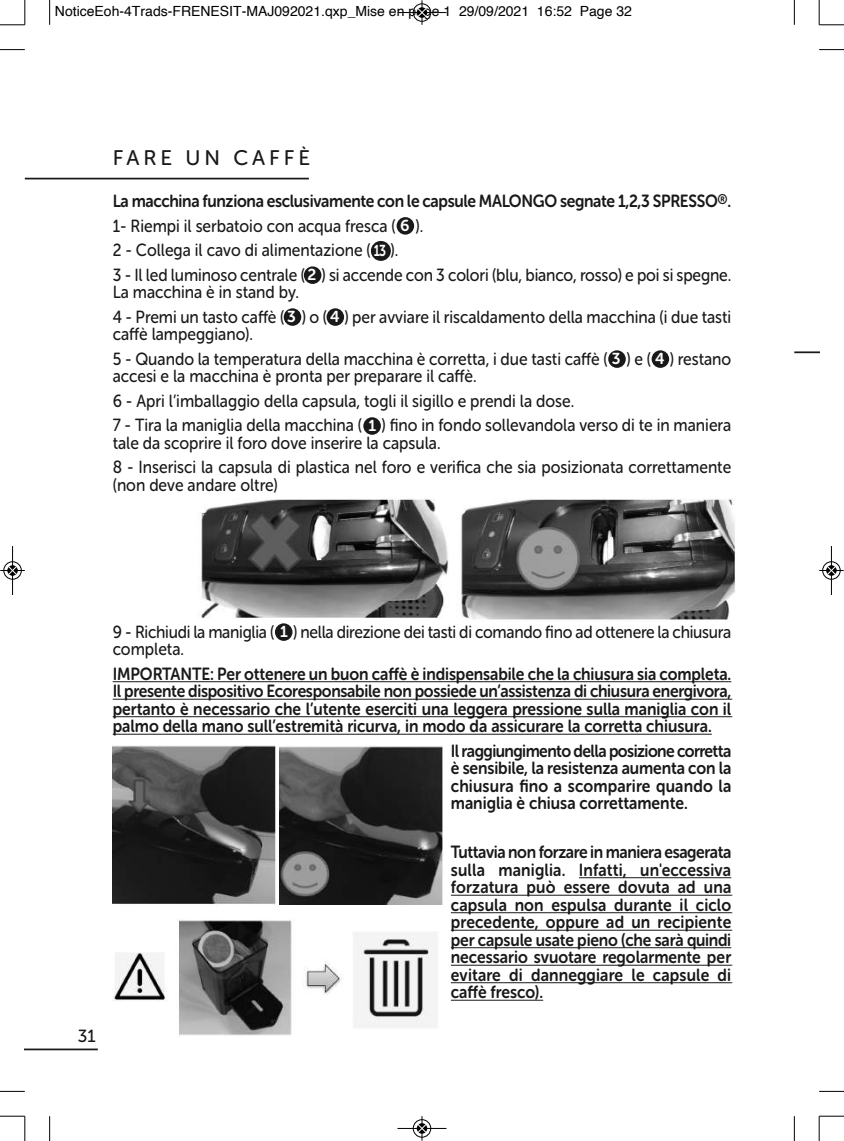
<style>
.page{position:relative;width:844px;height:1141px;background:#fff}
.page>*{position:absolute;margin:0;border:0;box-sizing:border-box;transform-origin:0 0}
.t1{font:21px "Museo Sans Rounded 500";letter-spacing:.19em;color:#191919}
.t2{font:17.5px/24.5px "Museo Sans Rounded 500";color:#191919;scale:.9 1}
.t3{font:17.5px/17.5px "Museo Sans Rounded 700";color:#191919;text-align:justify;scale:.9 1}
.t4{font:17.5px "Museo Sans Rounded 700";letter-spacing:-.02em;color:#191919;scale:.9 1}
.t5{font:17.5px "Museo Sans Rounded 500";color:#191919}
.t6{font:15.75px "Museo Sans Rounded 700";color:#fff}
.t7{font:15.75px "Museo Sans Rounded 700";color:#fff;scale:.8 1}
.t8{font:14px "Helvetica";color:#000}
</style>
<div class="page">
<hr style="left:113px;top:681px;width:618px;height:1px;background:#191919">
<hr style="left:113px;top:699px;width:614px;height:1px;background:#191919">
<hr style="left:113px;top:716px;width:618px;height:1px;background:#191919">
<hr style="left:113px;top:734px;width:598px;height:1px;background:#191919">
<hr style="left:578px;top:877px;width:153px;height:1px;background:#191919">
<hr style="left:451px;top:895px;width:280px;height:1px;background:#191919">
<hr style="left:451px;top:912px;width:280px;height:1px;background:#191919">
<hr style="left:451px;top:930px;width:280px;height:1px;background:#191919">
<hr style="left:451px;top:947px;width:235px;height:1px;background:#191919">
<hr style="left:686px;top:947px;width:45px;height:1px;background:#191919">
<hr style="left:451px;top:965px;width:249px;height:1px;background:#191919">
<hr style="left:700px;top:965px;width:31px;height:1px;background:#191919">
<hr style="left:451px;top:982px;width:280px;height:1px;background:#191919">
<hr style="left:451px;top:1000px;width:92px;height:1px;background:#191919">
<hr style="left:25px;top:178px;width:284px;height:1px;background:#191919">
<div style="left:396px;top:217px;width:18px;height:18px;background:#191919;border-radius:50%"></div>
<div style="left:371px;top:241px;width:20px;height:20px;background:#191919;border-radius:50%"></div>
<div style="left:304px;top:266px;width:17px;height:18px;background:#191919;border-radius:50%"></div>
<div style="left:284px;top:308px;width:17px;height:18px;background:#191919;border-radius:50%"></div>
<div style="left:326px;top:308px;width:18px;height:18px;background:#191919;border-radius:50%"></div>
<div style="left:608px;top:350px;width:17px;height:18px;background:#191919;border-radius:50%"></div>
<div style="left:651px;top:350px;width:18px;height:18px;background:#191919;border-radius:50%"></div>
<div style="left:363px;top:417px;width:18px;height:18px;background:#191919;border-radius:50%"></div>
<hr style="left:794px;top:351px;width:25px;height:2px;background:#191919">
<img style="left:197px;top:499px;width:538px;height:121px">
<img style="left:113px;top:745px;width:163px;height:159px">
<img style="left:279px;top:746px;width:163px;height:158px">
<img style="left:112px;top:920px;width:325px;height:117px">
<hr style="left:25px;top:1049px;width:73px;height:1px;background:#191919">
<div style="left:275px;top:623px;width:17px;height:18px;background:#191919;border-radius:50%"></div>
<svg style="left:49px;top:0;width:1px;height:25px"></svg>
<svg style="left:0;top:49px;width:25px;height:1px"></svg>
<svg style="left:793px;top:0;width:1px;height:25px"></svg>
<svg style="left:819px;top:49px;width:24px;height:1px"></svg>
<svg style="left:49px;top:1116px;width:1px;height:25px"></svg>
<svg style="left:0;top:1091px;width:25px;height:1px"></svg>
<svg style="left:793px;top:1116px;width:1px;height:25px"></svg>
<svg style="left:819px;top:1091px;width:24px;height:1px"></svg>
<svg style="left:0;top:0;width:26px;height:26px"></svg>
<svg style="left:818px;top:0;width:25px;height:26px"></svg>
<svg style="left:0;top:1116px;width:26px;height:25px"></svg>
<svg style="left:818px;top:1116px;width:25px;height:25px"></svg>
<div style="left:412px;top:3px;width:19px;height:19px;border:1px solid #fff;border-radius:50%"></div>
<hr style="left:397px;top:12px;width:49px;height:1px;background:#000">
<div style="left:413px;top:4px;width:18px;height:18px;border:1px solid #000;border-radius:50%"></div>
<svg style="left:417px;top:0;width:9px;height:25px"></svg>
<div style="left:412px;top:1119px;width:19px;height:19px;border:1px solid #fff;border-radius:50%"></div>
<hr style="left:397px;top:1128px;width:49px;height:1px;background:#000">
<div style="left:413px;top:1119px;width:18px;height:18px;border:1px solid #000;border-radius:50%"></div>
<svg style="left:417px;top:1116px;width:9px;height:25px"></svg>
<div style="left:3px;top:561px;width:19px;height:19px;border:1px solid #fff;border-radius:50%"></div>
<hr style="left:12px;top:546px;width:1px;height:49px;background:#000">
<div style="left:4px;top:562px;width:18px;height:17px;border:1px solid #000;border-radius:50%"></div>
<svg style="left:0;top:566px;width:25px;height:9px"></svg>
<div style="left:821px;top:561px;width:19px;height:19px;border:1px solid #fff;border-radius:50%"></div>
<hr style="left:830px;top:546px;width:1px;height:49px;background:#000">
<div style="left:822px;top:562px;width:18px;height:17px;border:1px solid #000;border-radius:50%"></div>
<svg style="left:819px;top:566px;width:24px;height:9px"></svg>
<p class="t8" style="left:55px;top:5px;width:578px">NoticeEoh-4Trads-FRENESIT-MAJ092021.qxp_Mise en page 1 29/09/2021 16:52 Page 32</p>
<p class="t1" style="left:113px;top:150px;width:199px">FARE UN CAFFÈ</p>
<p class="t4" style="left:113px;top:195px;width:688px">La macchina funziona esclusivamente con le capsule MALONGO segnate 1,2,3 SPRESSO<sup>®</sup>.</p>
<p class="t2" style="left:113px;top:215px;width:688px">1- Riempi il serbatoio con acqua fresca ( ).<br>2 - Collega il cavo di alimentazione ( ).<br>3 - Il led luminoso centrale ( ) si accende con 3 colori (blu, bianco, rosso) e poi si spegne.</p>
<p class="t2" style="left:113px;top:282px;width:688px">La macchina è in stand by.<br>4 - Premi un tasto caffè ( ) o ( ) per avviare il riscaldamento della macchina (i due tasti</p>
<p class="t2" style="left:113px;top:324px;width:688px">caffè lampeggiano).<br>5 - Quando la temperatura della macchina è corretta, i due tasti caffè ( ) e ( ) restano</p>
<p class="t2" style="left:113px;top:366px;width:688px">accesi e la macchina è pronta per preparare il caffè.<br>6 - Apri l’imballaggio della capsula, togli il sigillo e prendi la dose.<br>7 - Tira la maniglia della macchina ( ) fino in fondo sollevandola verso di te in maniera</p>
<p class="t2" style="left:113px;top:432px;width:688px">tale da scoprire il foro dove inserire la capsula.<br>8 - Inserisci la capsula di plastica nel foro e verifica che sia posizionata correttamente</p>
<p class="t2" style="left:113px;top:474px;width:185px">(non deve andare oltre)</p>
<p class="t6" style="left:400px;top:219px;width:11px">6</p>
<p class="t7" style="left:374px;top:245px;width:17px">13</p>
<p class="t6" style="left:307px;top:269px;width:10px">2</p>
<p class="t6" style="left:287px;top:311px;width:10px">3</p>
<p class="t6" style="left:330px;top:311px;width:11px">4</p>
<p class="t6" style="left:611px;top:353px;width:10px">3</p>
<p class="t6" style="left:655px;top:353px;width:11px">4</p>
<p class="t6" style="left:368px;top:420px;width:9px">1</p>
<p class="t5" style="left:78px;top:1030px;width:19px">31</p>
<p class="t2" style="left:113px;top:625px;width:688px;line-height:17.5px">9 - Richiudi la maniglia ( ) nella direzione dei tasti di comando fino ad ottenere la chiusura completa.</p>
<p class="t3" style="left:113px;top:667px;width:688px">IMPORTANTE: Per ottenere un buon caffè è indispensabile che la chiusura sia completa.<br>Il presente dispositivo Ecoresponsabile non possiede un’assistenza di chiusura energivora, pertanto è necessario che l’utente eserciti una leggera pressione sulla maniglia con il palmo della mano sull’estremità ricurva, in modo da assicurare la corretta chiusura.</p>
<p class="t3" style="left:451px;top:744px;width:313px">Il raggiungimento della posizione corretta è sensibile, la resistenza aumenta con la chiusura fino a scomparire quando la maniglia è chiusa correttamente.</p>
<p class="t3" style="left:451px;top:845px;width:313px">Tuttavia non forzare in maniera esagerata sulla maniglia. Infatti, un'eccessiva forzatura può essere dovuta ad una capsula non espulsa durante il ciclo precedente, oppure ad un recipiente per capsule usate pieno (che sarà quindi necessario svuotare regolarmente per evitare di danneggiare le capsule di caffè fresco).</p>
<p class="t6" style="left:280px;top:626px;width:9px">1</p>
</div>
